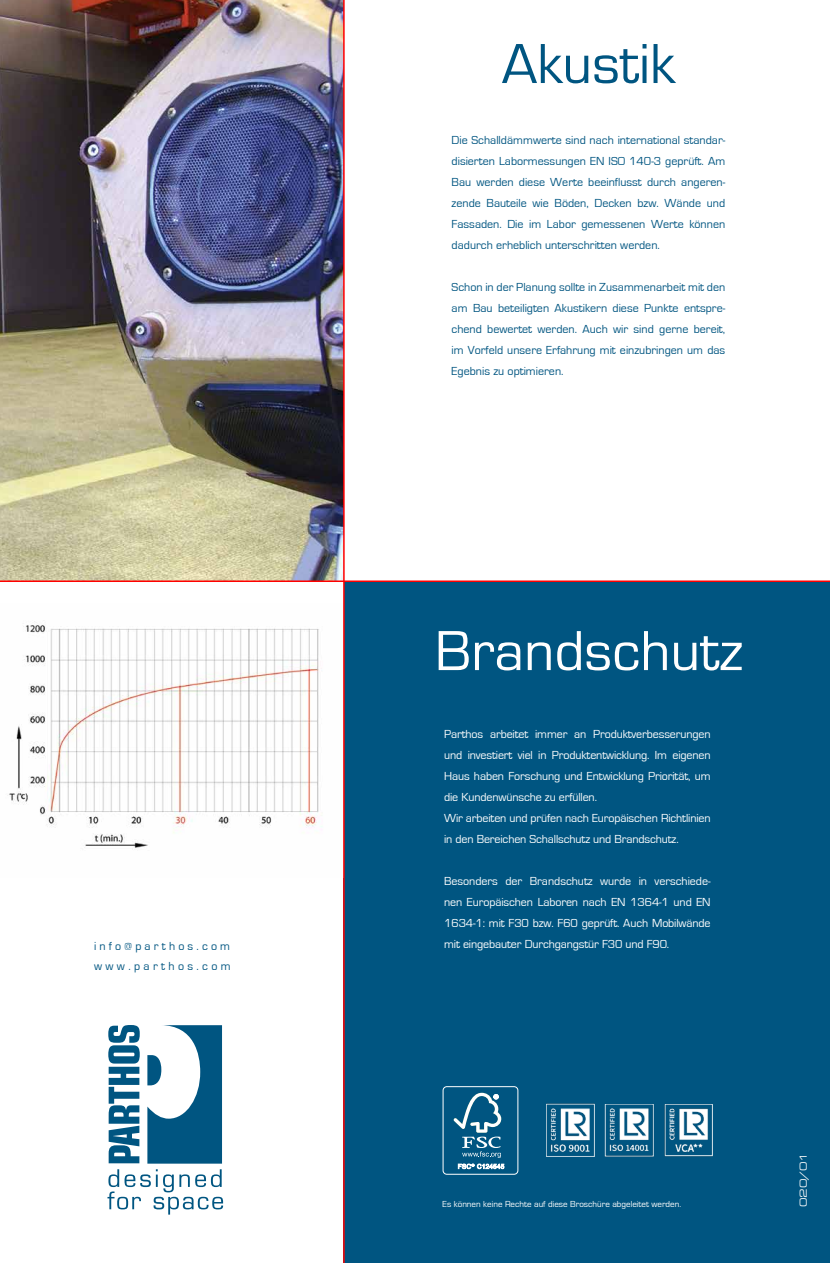
<style>
.page{position:relative;width:830px;height:1263px;background:#fff}
.page>*{position:absolute;margin:0;border:0;box-sizing:border-box;transform-origin:0 0}
.t1{font:58.5px "Eurostile";color:#fff}
.t2{font:58.5px "Eurostile";color:#005581}
.t3{font:12px/21px "Eurostile";color:#005581;text-align:justify}
.t4{font:12px/21px "Eurostile";letter-spacing:-.01em;color:#fff}
.t5{font:12px/19.5px "Eurostile";letter-spacing:.265em;color:#005581}
.t6{font:10.5px "Eurostile Ext";color:#fff}
.t7{font:9px "Eurostile";color:#fff}
</style>
<div class="page">
<div style="left:343px;top:581px;width:486px;height:682px;background:#005581"></div>
<img style="left:664px;top:1104px;width:48px;height:52px">
<img style="left:604px;top:1104px;width:50px;height:53px">
<img style="left:546px;top:1104px;width:48px;height:53px">
<img style="left:0;top:0;width:343px;height:580px">
<img style="left:9px;top:621px;width:313px;height:227px">
<hr style="left:343px;top:0;width:1px;height:1263px;background:#f00">
<svg style="left:147px;top:1025px;width:75px;height:138px"></svg>
<svg style="left:107px;top:1169px;width:116px;height:45px"></svg>
<svg style="left:108px;top:1025px;width:32px;height:138px"></svg>
<div style="left:442px;top:1086px;width:76px;height:88px;border:1px solid #fff;border-radius:4px"></div>
<svg style="left:453px;top:1093px;width:48px;height:65px"></svg>
<svg style="left:458px;top:1164px;width:46px;height:5px"></svg>
<hr style="left:0;top:580px;width:829px;height:2px;background:#f00">
<p class="t5" style="left:94px;top:937px;width:138px">info@parthos.com www.parthos.com</p>
<h1 class="t2" style="left:501px;top:32px;width:175px">Akustik</h1>
<p class="t3" style="left:451px;top:130px;width:275px">Die Schalldämmwerte sind nach international standar&shy;disierten Labormessungen EN ISO 140-3 geprüft. Am Bau werden diese Werte beeinflusst durch angeren&shy;zende Bauteile wie Böden, Decken bzw. Wände und Fassaden. Die im Labor gemessenen Werte können dadurch erheblich unterschritten werden.</p>
<p class="t3" style="left:451px;top:277px;width:275px">Schon in der Planung sollte in Zusammenarbeit mit den am Bau beteiligten Akustikern diese Punkte entspre&shy;chend bewertet werden. Auch wir sind gerne bereit, im Vorfeld unsere Erfahrung mit einzubringen um das Egebnis zu optimieren.</p>
<h1 class="t1" style="left:434px;top:619px;width:309px">Brandschutz</h1>
<p class="t4" style="left:444px;top:724px;width:268px">Parthos arbeitet immer an Produktverbesserungen und investiert viel in Produktentwicklung. Im eigenen Haus haben Forschung und Entwicklung Priorität, um die Kundenwünsche zu erfüllen.<br>Wir arbeiten und prüfen nach Europäischen Richtlinien in den Bereichen Schallschutz und Brandschutz.</p>
<p class="t4" style="left:444px;top:871px;width:268px;text-align:justify">Besonders der Brandschutz wurde in verschiede&shy;nen Europäischen Laboren nach EN 1364-1 und EN 1634-1: mit F30 bzw. F60 geprüft. Auch Mobilwände mit eingebauter Durchgangstür F30 und F90.</p>
<p class="t7" style="left:442px;top:1199px;width:240px">Es können keine Rechte auf diese Broschüre abgeleitet werden.</p>
<p class="t6" style="left:795px;top:1207px;width:56px;rotate:-90deg">020/01</p>
</div>
